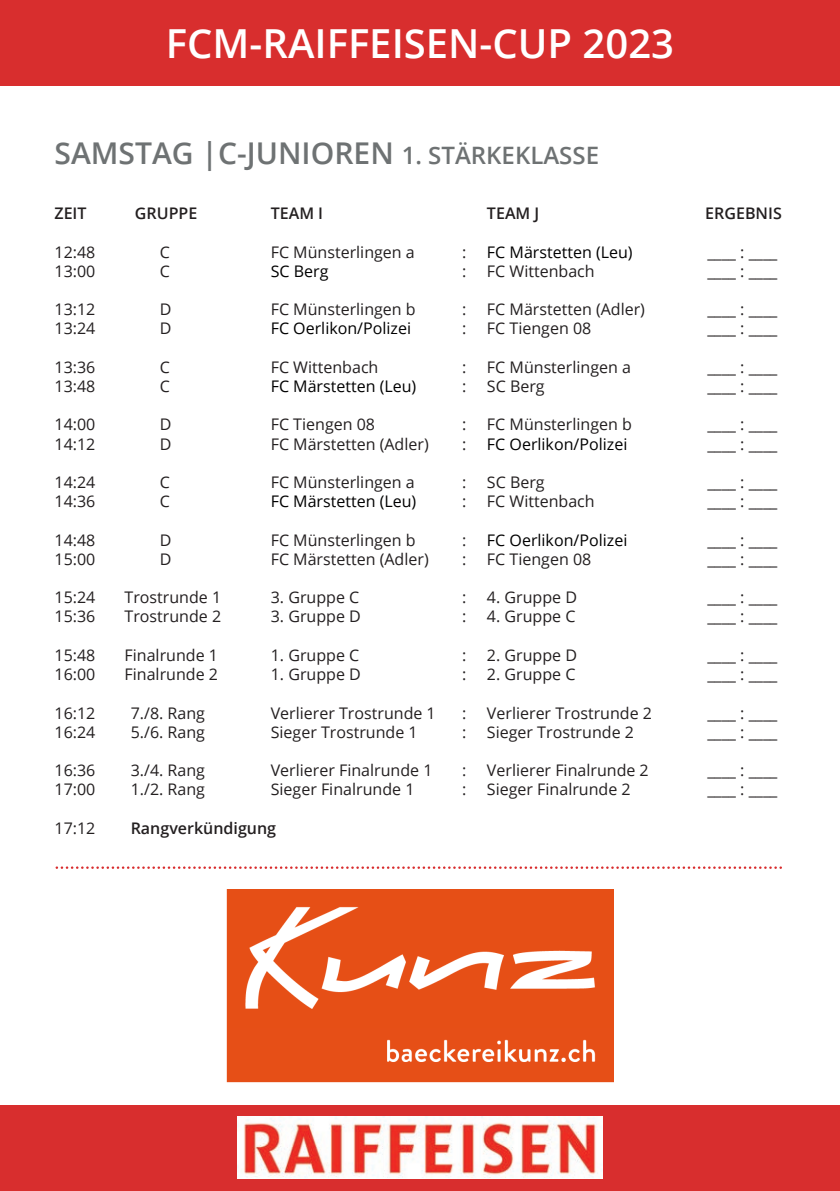
<style>
.page{position:relative;width:840px;height:1191px;background:#fff}
.page>*{position:absolute;margin:0;border:0;box-sizing:border-box;transform-origin:0 0}
.t1{font:600 40px "Open Sans";color:#fff}
.t2{font:600 30px "Open Sans";color:#6e7273}
.t3{font:16px/19.2px "Open Sans";color:#231f20}
.t4{font:16px "Open Sans";color:#000001}
.t5{font:600 16px "Open Sans";color:#231f20}
.s1{font-size:24px}
</style>
<div class="page">
<div style="left:0;top:1106px;width:839px;height:85px;background:#d82e2e"></div>
<div style="left:0;top:0;width:839px;height:85px;background:#d82e2e"></div>
<img style="left:237px;top:1116px;width:365px;height:62px">
<svg style="left:57px;top:866px;width:725px;height:3px"></svg>
<img style="left:226px;top:889px;width:387px;height:193px">
<h1 class="t1" style="left:166px;top:16px;width:509px">FCM-RAIFFEISEN-CUP 2023</h1>
<h2 class="t2" style="left:54px;top:132px;width:546px">SAMSTAG |C-JUNIOREN <span class="s1">1. STÄRKEKLASSE</span></h2>
<p class="t5" style="left:54px;top:202px;width:34px">ZEIT</p>
<p class="t5" style="left:135px;top:202px;width:64px">GRUPPE</p>
<p class="t5" style="left:270px;top:202px;width:54px">TEAM I</p>
<p class="t5" style="left:486px;top:202px;width:54px">TEAM J</p>
<p class="t5" style="left:705px;top:202px;width:78px">ERGEBNIS</p>
<p class="t3" style="left:54px;top:242px;width:42px">12:48</p>
<p class="t3" style="left:160px;top:242px;width:12px">C</p>
<p class="t3" style="left:270px;top:242px;width:145px">FC Münsterlingen a</p>
<p class="t4" style="left:486px;top:241px;width:147px">FC Märstetten (Leu)</p>
<p class="t3" style="left:707px;top:242px;width:71px">____ : ____</p>
<p class="t3" style="left:54px;top:261px;width:42px">13:00</p>
<p class="t3" style="left:160px;top:261px;width:12px">C</p>
<p class="t4" style="left:270px;top:260px;width:59px">SC Berg</p>
<p class="t3" style="left:486px;top:261px;width:109px">FC Wittenbach</p>
<p class="t3" style="left:707px;top:261px;width:71px">____ : ____</p>
<p class="t3" style="left:54px;top:299px;width:42px">13:12</p>
<p class="t3" style="left:160px;top:299px;width:13px">D</p>
<p class="t3" style="left:270px;top:299px;width:146px">FC Münsterlingen b</p>
<p class="t3" style="left:486px;top:299px;width:159px">FC Märstetten (Adler)</p>
<p class="t3" style="left:707px;top:299px;width:71px">____ : ____</p>
<p class="t3" style="left:54px;top:318px;width:42px">13:24</p>
<p class="t3" style="left:160px;top:318px;width:13px">D</p>
<p class="t4" style="left:270px;top:317px;width:142px">FC Oerlikon/Polizei</p>
<p class="t3" style="left:486px;top:318px;width:106px">FC Tiengen 08</p>
<p class="t3" style="left:707px;top:318px;width:71px">____ : ____</p>
<p class="t3" style="left:54px;top:357px;width:42px">13:36</p>
<p class="t3" style="left:160px;top:357px;width:12px">C</p>
<p class="t3" style="left:270px;top:357px;width:109px">FC Wittenbach</p>
<p class="t3" style="left:486px;top:357px;width:145px">FC Münsterlingen a</p>
<p class="t3" style="left:707px;top:357px;width:71px">____ : ____</p>
<p class="t3" style="left:54px;top:376px;width:42px">13:48</p>
<p class="t3" style="left:160px;top:376px;width:12px">C</p>
<p class="t4" style="left:270px;top:375px;width:147px">FC Märstetten (Leu)</p>
<p class="t3" style="left:486px;top:376px;width:59px">SC Berg</p>
<p class="t3" style="left:707px;top:376px;width:71px">____ : ____</p>
<p class="t3" style="left:54px;top:414px;width:42px">14:00</p>
<p class="t3" style="left:160px;top:414px;width:13px">D</p>
<p class="t3" style="left:270px;top:414px;width:106px">FC Tiengen 08</p>
<p class="t3" style="left:486px;top:414px;width:146px">FC Münsterlingen b</p>
<p class="t3" style="left:707px;top:414px;width:71px">____ : ____</p>
<p class="t3" style="left:54px;top:434px;width:42px">14:12</p>
<p class="t3" style="left:160px;top:434px;width:13px">D</p>
<p class="t3" style="left:270px;top:434px;width:159px">FC Märstetten (Adler)</p>
<p class="t4" style="left:486px;top:433px;width:142px">FC Oerlikon/Polizei</p>
<p class="t3" style="left:707px;top:434px;width:71px">____ : ____</p>
<p class="t3" style="left:54px;top:472px;width:42px">14:24</p>
<p class="t3" style="left:160px;top:472px;width:12px">C</p>
<p class="t3" style="left:270px;top:472px;width:145px">FC Münsterlingen a</p>
<p class="t3" style="left:486px;top:472px;width:59px">SC Berg</p>
<p class="t3" style="left:707px;top:472px;width:71px">____ : ____</p>
<p class="t3" style="left:54px;top:491px;width:42px">14:36</p>
<p class="t3" style="left:160px;top:491px;width:12px">C</p>
<p class="t4" style="left:270px;top:490px;width:147px">FC Märstetten (Leu)</p>
<p class="t3" style="left:486px;top:491px;width:109px">FC Wittenbach</p>
<p class="t3" style="left:707px;top:491px;width:71px">____ : ____</p>
<p class="t3" style="left:54px;top:530px;width:42px">14:48</p>
<p class="t3" style="left:160px;top:530px;width:13px">D</p>
<p class="t3" style="left:270px;top:530px;width:146px">FC Münsterlingen b</p>
<p class="t4" style="left:486px;top:529px;width:142px">FC Oerlikon/Polizei</p>
<p class="t3" style="left:707px;top:530px;width:71px">____ : ____</p>
<p class="t3" style="left:54px;top:549px;width:42px">15:00</p>
<p class="t3" style="left:160px;top:549px;width:13px">D</p>
<p class="t3" style="left:270px;top:549px;width:159px">FC Märstetten (Adler)</p>
<p class="t3" style="left:486px;top:549px;width:106px">FC Tiengen 08</p>
<p class="t3" style="left:707px;top:549px;width:71px">____ : ____</p>
<p class="t3" style="left:54px;top:587px;width:42px">15:24</p>
<p class="t3" style="left:124px;top:587px;width:98px">Trostrunde 1</p>
<p class="t3" style="left:270px;top:587px;width:90px">3. Gruppe C</p>
<p class="t3" style="left:486px;top:587px;width:91px">4. Gruppe D</p>
<p class="t3" style="left:707px;top:587px;width:71px">____ : ____</p>
<p class="t3" style="left:54px;top:606px;width:42px">15:36</p>
<p class="t3" style="left:124px;top:606px;width:98px">Trostrunde 2</p>
<p class="t3" style="left:270px;top:606px;width:91px">3. Gruppe D</p>
<p class="t3" style="left:486px;top:606px;width:90px">4. Gruppe C</p>
<p class="t3" style="left:707px;top:606px;width:71px">____ : ____</p>
<p class="t3" style="left:54px;top:645px;width:42px">15:48</p>
<p class="t3" style="left:124px;top:645px;width:95px">Finalrunde 1</p>
<p class="t3" style="left:270px;top:645px;width:90px">1. Gruppe C</p>
<p class="t3" style="left:486px;top:645px;width:91px">2. Gruppe D</p>
<p class="t3" style="left:707px;top:645px;width:71px">____ : ____</p>
<p class="t3" style="left:54px;top:664px;width:42px">16:00</p>
<p class="t3" style="left:124px;top:664px;width:95px">Finalrunde 2</p>
<p class="t3" style="left:270px;top:664px;width:91px">1. Gruppe D</p>
<p class="t3" style="left:486px;top:664px;width:90px">2. Gruppe C</p>
<p class="t3" style="left:707px;top:664px;width:71px">____ : ____</p>
<p class="t3" style="left:54px;top:702px;width:42px">16:12</p>
<p class="t3" style="left:131px;top:702px;width:76px">7./8. Rang</p>
<p class="t3" style="left:270px;top:702px;width:166px">Verlierer Trostrunde 1</p>
<p class="t3" style="left:486px;top:702px;width:166px">Verlierer Trostrunde 2</p>
<p class="t3" style="left:707px;top:702px;width:71px">____ : ____</p>
<p class="t3" style="left:54px;top:722px;width:42px">16:24</p>
<p class="t3" style="left:131px;top:722px;width:76px">5./6. Rang</p>
<p class="t3" style="left:270px;top:722px;width:148px">Sieger Trostrunde 1</p>
<p class="t3" style="left:486px;top:722px;width:148px">Sieger Trostrunde 2</p>
<p class="t3" style="left:707px;top:722px;width:71px">____ : ____</p>
<p class="t3" style="left:54px;top:760px;width:42px">16:36</p>
<p class="t3" style="left:131px;top:760px;width:76px">3./4. Rang</p>
<p class="t3" style="left:270px;top:760px;width:163px">Verlierer Finalrunde 1</p>
<p class="t3" style="left:486px;top:760px;width:163px">Verlierer Finalrunde 2</p>
<p class="t3" style="left:707px;top:760px;width:71px">____ : ____</p>
<p class="t3" style="left:54px;top:779px;width:42px">17:00</p>
<p class="t3" style="left:131px;top:779px;width:76px">1./2. Rang</p>
<p class="t3" style="left:270px;top:779px;width:145px">Sieger Finalrunde 1</p>
<p class="t3" style="left:486px;top:779px;width:145px">Sieger Finalrunde 2</p>
<p class="t3" style="left:707px;top:779px;width:71px">____ : ____</p>
<p class="t3" style="left:54px;top:818px;width:42px">17:12</p>
<p class="t5" style="left:131px;top:817px;width:147px">Rangverkündigung</p>
<p class="t3" style="left:462px;top:242px;width:6px">: :</p>
<p class="t3" style="left:462px;top:299px;width:6px">: :</p>
<p class="t3" style="left:462px;top:357px;width:6px">: :</p>
<p class="t3" style="left:462px;top:414px;width:6px">: :</p>
<p class="t3" style="left:462px;top:472px;width:6px">: :</p>
<p class="t3" style="left:462px;top:530px;width:6px">: :</p>
<p class="t3" style="left:462px;top:587px;width:6px">: :</p>
<p class="t3" style="left:462px;top:645px;width:6px">: :</p>
<p class="t3" style="left:462px;top:702px;width:6px">: :</p>
<p class="t3" style="left:462px;top:760px;width:6px">: :</p>
</div>
